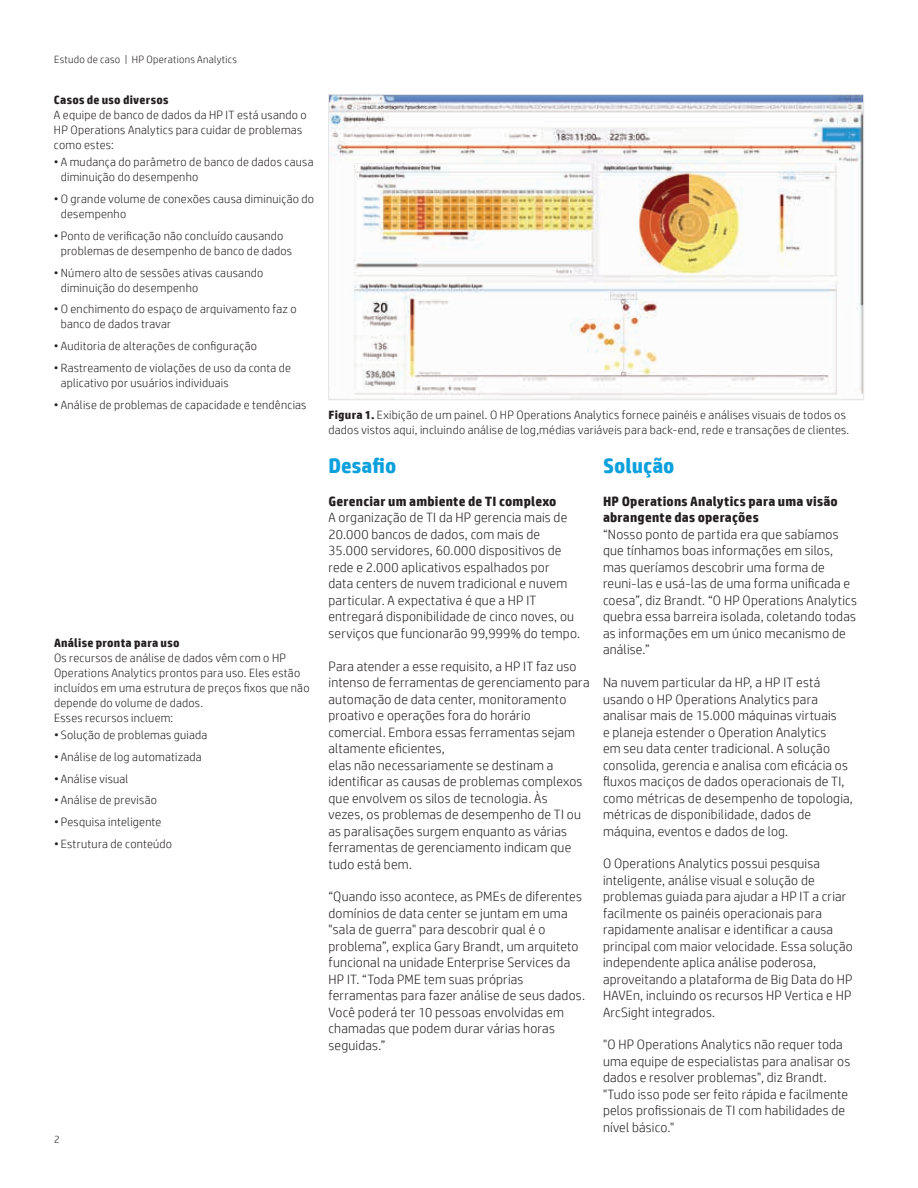
<style>
.page{position:relative;width:918px;height:1188px;background:#fff}
.page>*{position:absolute;margin:0;border:0;box-sizing:border-box;transform-origin:0 0}
.Subhead_14_16_bold_b{font:700 21px "HP Simplified";color:#0ca0dd}
.Body{font:300 13.5px/16.5px "HP Simplified";letter-spacing:.015em;color:#231f20}
.Body_header_bold{font:700 13.5px/16.5px "HP Simplified";letter-spacing:.015em;color:#231f20}
.Sidebar_header{font:300 12px/15px "HP Simplified";letter-spacing:.02em;color:#231f20}
.Sidebar_Caption_body{font:300 12px/15px "HP Simplified";letter-spacing:.02em;color:#231f20}
.Sidebar_header-2{font:700 12px "HP Simplified";letter-spacing:.02em;color:#231f20}
.Title_descriptor{font:300 10.5px "HP Simplified";letter-spacing:.025em;color:#231f20}
.Page_number_left{font:300 10.5px "HP Simplified";color:#231f20}
.s1{font-weight:700}
</style>
<div class="page">
<img style="left:330px;top:96px;width:532px;height:302px">
<div style="left:328px;top:94px;width:536px;height:306px;border:1px solid #e6e7e9"></div>
<p class="Title_descriptor" style="left:54px;top:53px;width:185px">Estudo de caso | HP Operations Analytics</p>
<p class="Sidebar_header-2" style="left:54px;top:93px;width:116px">Casos de uso diversos</p>
<p class="Sidebar_header" style="left:54px;top:107px;width:254px">A equipe de banco de dados da HP IT está usando o<br>HP Operations Analytics para cuidar de problemas como estes:</p>
<p class="Sidebar_header" style="left:61px;top:155px;width:254px;text-indent:-7px">• A mudança do parâmetro de banco de dados causa diminuição do desempenho</p>
<p class="Sidebar_header" style="left:61px;top:191px;width:255px;text-indent:-7px">• O grande volume de conexões causa diminuição do desempenho</p>
<p class="Sidebar_header" style="left:61px;top:228px;width:233px;text-indent:-7px">• Ponto de verificação não concluído causando problemas de desempenho de banco de dados</p>
<p class="Sidebar_header" style="left:61px;top:265px;width:204px;text-indent:-7px">• Número alto de sessões ativas causando diminuição do desempenho</p>
<p class="Sidebar_header" style="left:61px;top:302px;width:238px;text-indent:-7px">• O enchimento do espaço de arquivamento faz o banco de dados travar</p>
<p class="Sidebar_header" style="left:54px;top:338px;width:205px">• Auditoria de alterações de configuração</p>
<p class="Sidebar_header" style="left:61px;top:360px;width:232px;text-indent:-7px">• Rastreamento de violações de uso da conta de aplicativo por usuários individuais</p>
<p class="Sidebar_header" style="left:54px;top:397px;width:254px">• Análise de problemas de capacidade e tendências</p>
<p class="Sidebar_header" style="left:54px;top:635px;width:257px"><span class="s1">Análise pronta para uso<br></span>Os recursos de análise de dados vêm com o HP Operations Analytics prontos para uso. Eles estão incluídos em uma estrutura de preços fixos que não depende do volume de dados.<br>Esses recursos incluem:</p>
<p class="Sidebar_header" style="left:54px;top:727px;width:155px">• Solução de problemas guiada</p>
<p class="Sidebar_header" style="left:54px;top:749px;width:149px">• Análise de log automatizada</p>
<p class="Sidebar_header" style="left:54px;top:771px;width:76px">• Análise visual</p>
<p class="Sidebar_header" style="left:54px;top:793px;width:104px">• Análise de previsão</p>
<p class="Sidebar_header" style="left:54px;top:814px;width:109px">• Pesquisa inteligente</p>
<p class="Sidebar_header" style="left:54px;top:836px;width:120px">• Estrutura de conteúdo</p>
<p class="Page_number_left" style="left:54px;top:1133px;width:7px">2</p>
<p class="Sidebar_Caption_body" style="left:329px;top:407px;width:522px"><span class="s1">Figura 1.</span> Exibição de um painel. O HP Operations Analytics fornece painéis e análises visuais de todos os dados vistos aqui, incluindo análise de log,médias variáveis para back-end, rede e transações de clientes.</p>
<p class="Subhead_14_16_bold_b" style="left:329px;top:454px;width:69px">Desafio</p>
<p class="Body_header_bold" style="left:329px;top:493px;width:230px">Gerenciar um ambiente de TI complexo</p>
<p class="Body" style="left:329px;top:509px;width:253px">A organização de TI da HP gerencia mais de 20.000 bancos de dados, com mais de 35.000 servidores, 60.000 dispositivos de rede e 2.000 aplicativos espalhados por<br>data centers de nuvem tradicional e nuvem particular. A expectativa é que a HP IT entregará disponibilidade de cinco noves, ou serviços que funcionarão 99,999% do tempo.</p>
<p class="Body" style="left:329px;top:657px;width:263px">Para atender a esse requisito, a HP IT faz uso intenso de ferramentas de gerenciamento para automação de data center, monitoramento proativo e operações fora do horário comercial. Embora essas ferramentas sejam altamente eficientes,<br>elas não necessariamente se destinam a identificar as causas de problemas complexos que envolvem os silos de tecnologia. Às<br>vezes, os problemas de desempenho de TI ou as paralisações surgem enquanto as várias ferramentas de gerenciamento indicam que tudo está bem.</p>
<p class="Body" style="left:329px;top:888px;width:258px">“Quando isso acontece, as PMEs de diferentes domínios de data center se juntam em uma "sala de guerra" para descobrir qual é o problema”, explica Gary Brandt, um arquiteto funcional na unidade Enterprise Services da HP IT. “Toda PME tem suas próprias ferramentas para fazer análise de seus dados.<br>Você poderá ter 10 pessoas envolvidas em chamadas que podem durar várias horas seguidas.”</p>
<p class="Subhead_14_16_bold_b" style="left:603px;top:454px;width:73px">Solução</p>
<p class="Body_header_bold" style="left:603px;top:493px;width:236px">HP Operations Analytics para uma visão abrangente das operações</p>
<p class="Body" style="left:603px;top:526px;width:256px">“Nosso ponto de partida era que sabíamos que tínhamos boas informações em silos, mas queríamos descobrir uma forma de reuni-las e usá-las de uma forma unificada e coesa”, diz Brandt. “O HP Operations Analytics quebra essa barreira isolada, coletando todas as informações em um único mecanismo de análise.”</p>
<p class="Body" style="left:603px;top:674px;width:252px">Na nuvem particular da HP, a HP IT está usando o HP Operations Analytics para analisar mais de 15.000 máquinas virtuais<br>e planeja estender o Operation Analytics<br>em seu data center tradicional. A solução consolida, gerencia e analisa com eficácia os fluxos maciços de dados operacionais de TI, como métricas de desempenho de topologia, métricas de disponibilidade, dados de máquina, eventos e dados de log.</p>
<p class="Body" style="left:603px;top:855px;width:251px">O Operations Analytics possui pesquisa inteligente, análise visual e solução de problemas guiada para ajudar a HP IT a criar facilmente os painéis operacionais para rapidamente analisar e identificar a causa principal com maior velocidade. Essa solução independente aplica análise poderosa, aproveitando a plataforma de Big Data do HP HAVEn, incluindo os recursos HP Vertica e HP ArcSight integrados.</p>
<p class="Body" style="left:603px;top:1036px;width:249px">"O HP Operations Analytics não requer toda uma equipe de especialistas para analisar os dados e resolver problemas", diz Brandt. "Tudo isso pode ser feito rápida e facilmente pelos profissionais de TI com habilidades de nível básico."</p>
</div>
